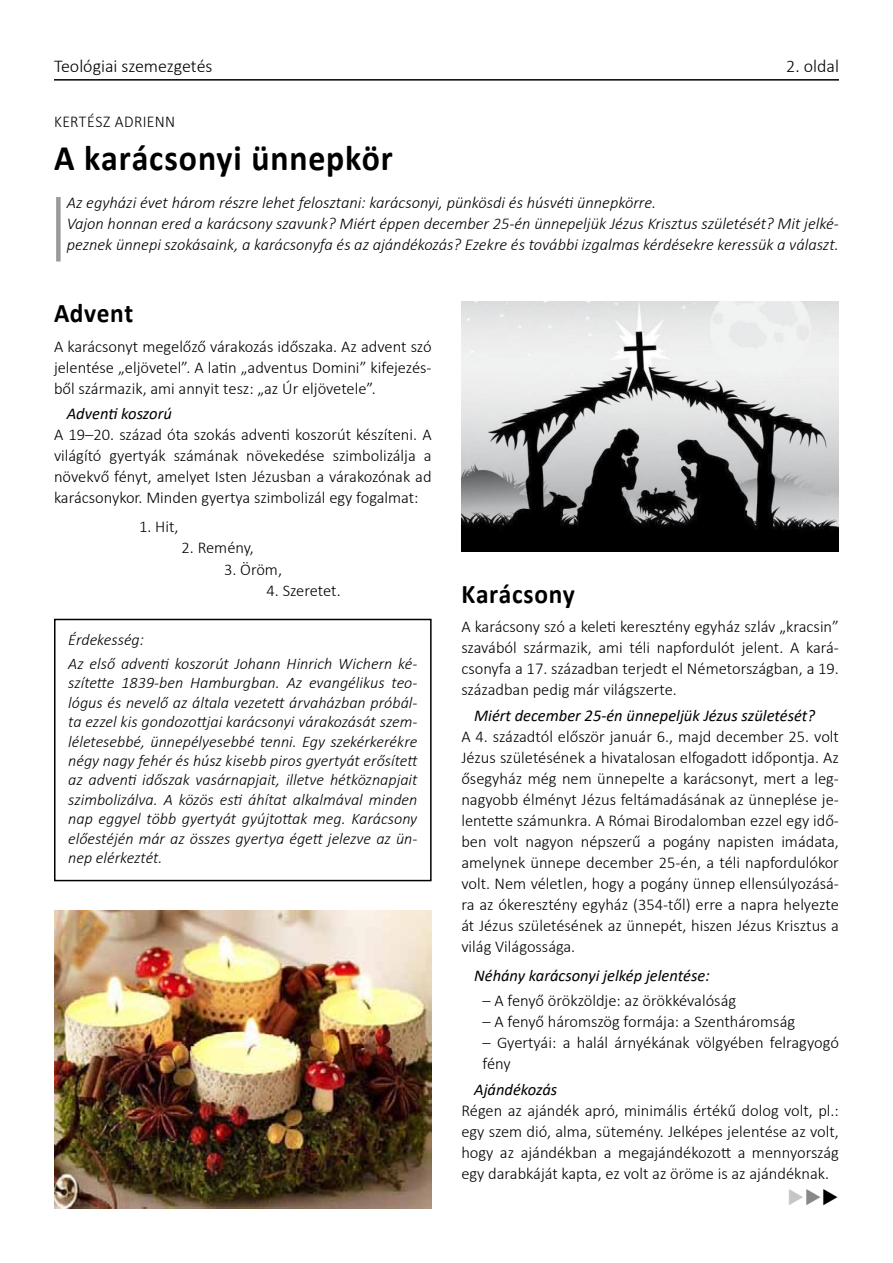
<style>
.page{position:relative;width:893px;height:1263px;background:#fff}
.page>*{position:absolute;margin:0;border:0;box-sizing:border-box;transform-origin:0 0}
.t1{font:700 36px "Calibri";letter-spacing:.025em;color:#000;scale:.94 1}
.t2{font:700 27px "Calibri";letter-spacing:.025em;color:#000;scale:.94 1}
.t3{font:19.5px "Wingdings 3";color:#c6c7c8}
.t4{font:300 18px "Calibri";color:#000}
.t5{font:300 16.5px/21px "Calibri";color:#000;text-align:justify}
.t6{font:italic 300 16.5px/21px "Calibri";color:#000}
.t7{font:italic 16.5px "Calibri";color:#000}
.t8{font:300 16.5px "Calibri";color:#000;scale:.95 1}
.t9{font:italic 300 16.2px/19.5px "Calibri";color:#000}
.s1{color:#87888a}
.s2{color:#000}
</style>
<div class="page">
<hr style="left:54px;top:79px;width:785px;height:2px;background:#000">
<div style="left:56px;top:197px;width:5px;height:64px;background:#9a9a9a"></div>
<div style="left:54px;top:619px;width:378px;height:262px;border:2px solid #000"></div>
<img style="left:461px;top:302px;width:378px;height:250px">
<img style="left:54px;top:910px;width:378px;height:299px">
<p class="t4" style="left:54px;top:55px;width:160px">Teológiai szemezgetés</p>
<p class="t4" style="left:786px;top:55px;width:54px">2. oldal</p>
<p class="t8" style="left:54px;top:111px;width:84px">Kertész Adrienn</p>
<h1 class="t1" style="left:54px;top:133px;width:362px">A karácsonyi ünnepkör</h1>
<p class="t6" style="left:67px;top:192px;width:774px">Az egyházi évet három részre lehet felosztani: karácsonyi, pünkösdi és húsvéti ünnepkörre.<br>Vajon honnan ered a karácsony szavunk? Miért éppen december 25-én ünnepeljük Jézus Krisztus születését? Mit jelké&shy;peznek ünnepi szokásaink, a karácsonyfa és az ajándékozás? Ezekre és további izgalmas kérdésekre keressük a választ.</p>
<h2 class="t2" style="left:54px;top:294px;width:86px">Advent</h2>
<p class="t5" style="left:54px;top:336px;width:379px">A karácsonyt megelőző várakozás időszaka. Az advent szó jelentése „eljövetel”. A latin „adventus Domini” kifejezés&shy;ből származik, ami annyit tesz: „az Úr eljövetele”.</p>
<p class="t7" style="left:67px;top:402px;width:107px">Adventi koszorú</p>
<p class="t5" style="left:54px;top:424px;width:379px">A 19–20. század óta szokás adventi koszorút készíteni. A világító gyertyák számának növekedése szimbolizálja a növekvő fényt, amelyet Isten Jézusban a várakozónak ad karácsonykor. Minden gyertya szimbolizál egy fogalmat:</p>
<p class="t5" style="left:139px;top:516px;width:41px">1. Hit,</p>
<p class="t5" style="left:182px;top:537px;width:74px">2. Remény,</p>
<p class="t5" style="left:224px;top:558px;width:59px">3. Öröm,</p>
<p class="t5" style="left:267px;top:579px;width:76px">4. Szeretet.</p>
<h2 class="t2" style="left:461px;top:575px;width:122px">Karácsony</h2>
<p class="t5" style="left:461px;top:616px;width:379px">A karácsony szó a keleti keresztény egyház szláv „kracsin” szavából származik, ami téli napfordulót jelent. A kará&shy;csonyfa a 17. században terjedt el Németországban, a 19. században pedig már világszerte.</p>
<p class="t7" style="left:474px;top:704px;width:342px">Miért december 25-én ünnepeljük Jézus születését?</p>
<p class="t5" style="left:461px;top:725px;width:379px">A 4. századtól először január 6., majd december 25. volt Jézus születésének a hivatalosan elfogadott időpontja. Az ősegyház még nem ünnepelte a karácsonyt, mert a leg&shy;nagyobb élményt Jézus feltámadásának az ünneplése je&shy;lentette számunkra. A Római Birodalomban ezzel egy idő&shy;ben volt nagyon népszerű a pogány napisten imádata, amelynek ünnepe december 25-én, a téli napfordulókor volt. Nem véletlen, hogy a pogány ünnep ellensúlyozásá&shy;ra az ókeresztény egyház (354-től) erre a napra helyezte át Jézus születésének az ünnepét, hiszen Jézus Krisztus a világ Világossága.</p>
<p class="t7" style="left:474px;top:964px;width:237px">Néhány karácsonyi jelkép jelentése:</p>
<p class="t5" style="left:483px;top:990px;width:255px">– A fenyő örökzöldje: az örökkévalóság</p>
<p class="t5" style="left:483px;top:1011px;width:314px">– A fenyő háromszög formája: a Szentháromság</p>
<p class="t5" style="left:483px;top:1032px;width:358px">– Gyertyái: a halál árnyékának völgyében felragyogó fény</p>
<p class="t7" style="left:474px;top:1078px;width:85px">Ajándékozás</p>
<p class="t5" style="left:461px;top:1099px;width:379px">Régen az ajándék apró, minimális értékű dolog volt, pl.: egy szem dió, alma, sütemény. Jelképes jelentése az volt, hogy az ajándékban a megajándékozott a mennyország egy darabkáját kapta, ez volt az öröme is az ajándéknak.</p>
<p class="t3" style="left:787px;top:1186px;width:53px">◆<span class="s1">◆</span><span class="s2">◆</span></p>
<p class="t9" style="left:68px;top:628px;width:351px;line-height:23.7px">Érdekesség:<br>Az első adventi koszorút Johann Hinrich Wichern ké-</p>
<p class="t9" style="left:68px;top:673px;width:351px;text-align:justify">szítette 1839-ben Hamburgban. Az evangélikus teo&shy;lógus és nevelő az általa vezetett árvaházban próbál&shy;ta ezzel kis gondozottjai karácsonyi várakozását szem&shy;léletesebbé, ünnepélyesebbé tenni. Egy szekérkerékre négy nagy fehér és húsz kisebb piros gyertyát erősített az adventi időszak vasárnapjait, illetve hétköznapjait szimbolizálva. A közös esti áhítat alkalmával minden nap eggyel több gyertyát gyújtottak meg. Karácsony előestéjén már az összes gyertya égett jelezve az ün&shy;nep elérkeztét.</p>
</div>
